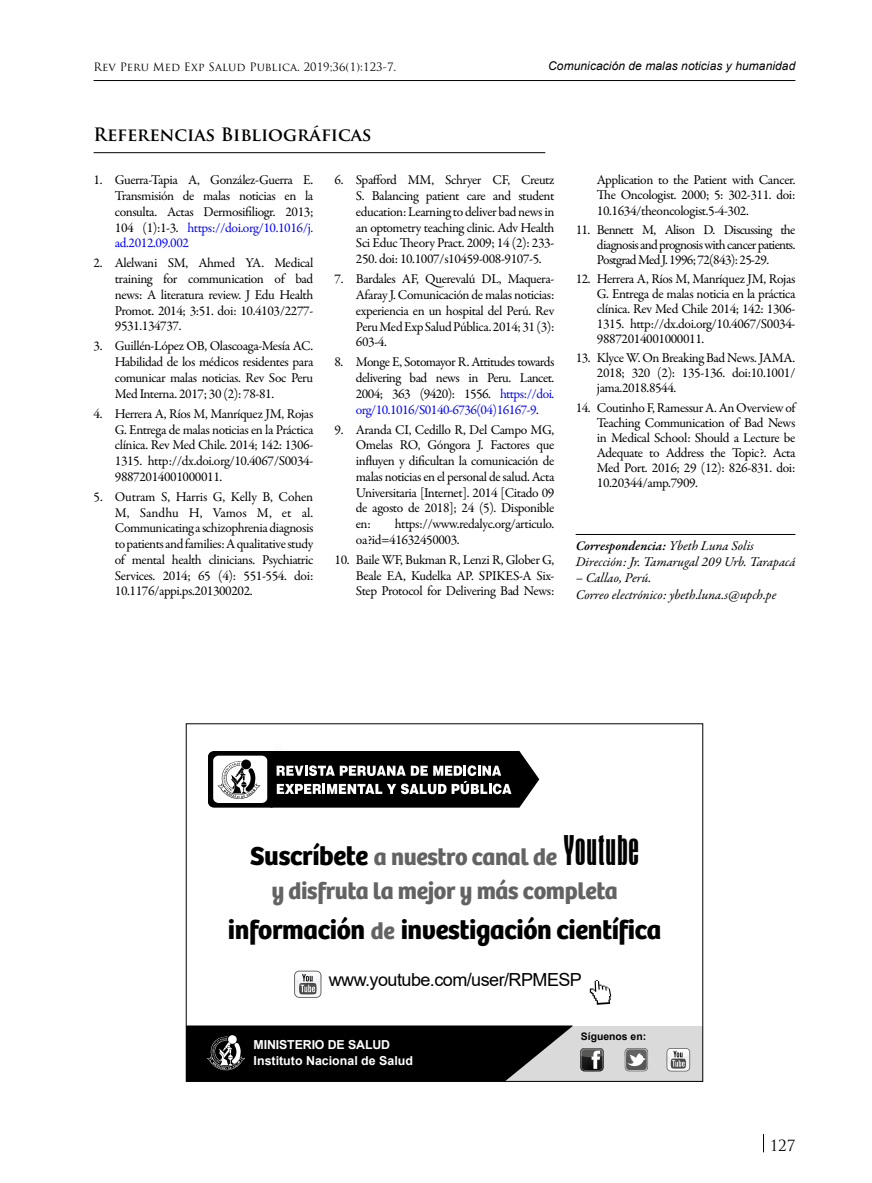
<style>
.page{position:relative;width:872px;height:1183px;background:#fff}
.page>*{position:absolute;margin:0;border:0;box-sizing:border-box;transform-origin:0 0}
.t1{font:700 27px "Bree Peru";letter-spacing:-.015em;color:#000}
.t2{font:700 24px/34.2px "Bree Peru";letter-spacing:-.015em;color:#646363;text-align:center}
.t3{font:18px "Arial";letter-spacing:-.03em;color:#000}
.t4{font:700 18px "Trajan Pro";letter-spacing:-.01em;color:#000}
.t5{font:15px "Trajan Pro";color:#000}
.t6{font:13.5px/15.8px "Garamond Premr Pro";letter-spacing:-.03em;color:#000;text-align:justify}
.t7{font:italic 13.5px/16.2px "Garamond Premr Pro";color:#000}
.t8{font:700 12.3px "Arial";color:#fff}
.t9{font:italic 12px "Arial";letter-spacing:.005em;color:#000}
.t10{font:11.25px "Trajan Pro";letter-spacing:.005em;color:#000}
.t11{font:700 10.35px "Arial";color:#000}
.s1{color:#00f}
.s2{font-weight:600}
.s3{font-size:27px;color:#000}
.s4{font-family:"Aurora BT";font-weight:400;font-stretch:condensed;font-size:43.5px;color:#000}
.s5{font-size:24px;color:#646363}
</style>
<div class="page">
<hr style="left:94px;top:80px;width:701px;height:1px;background:#000">
<svg style="left:763px;top:1134px;width:1px;height:17px"></svg>
<hr style="left:94px;top:152px;width:451px;height:1px;background:#000">
<hr style="left:575px;top:534px;width:220px;height:1px;background:#000">
<svg style="left:294px;top:970px;width:27px;height:27px"></svg>
<div style="left:498px;top:1025px;width:205px;height:56px;background:#dadada"></div>
<svg style="left:666px;top:1048px;width:24px;height:23px"></svg>
<svg style="left:624px;top:1048px;width:24px;height:22px"></svg>
<svg style="left:580px;top:1048px;width:24px;height:23px"></svg>
<svg style="left:188px;top:1025px;width:385px;height:54px;background:#181818"></svg>
<svg style="left:208px;top:751px;width:332px;height:57px"></svg>
<svg style="left:589px;top:980px;width:23px;height:25px"></svg>
<p class="t10" style="left:94px;top:60px;width:304px">Rev Peru Med Exp Salud Publica. 2019;36(1):123-7.</p>
<p class="t9" style="left:548px;top:58px;width:249px">Comunicación de malas noticias y humanidad</p>
<h3 class="t4" style="left:94px;top:123px;width:279px">Referencias Bibliográficas</h3>
<p class="t6" style="left:115px;top:172px;width:200px;text-indent:-21px">1. Guerra-Tapia A, González-Guerra E.<br>Transmisión de malas noticias en la consulta. Actas Dermosifiliogr. 2013; 104 (1):1-3. <span class="s1">https://doi.org/10.1016/j. ad.2012.09.002</span></p>
<p class="t6" style="left:115px;top:255px;width:200px;text-indent:-21px">2. Alelwani SM, Ahmed YA. Medical training for communication of bad news: A literatura review. J Edu Health Promot. 2014; 3:51. doi: 10.4103/2277- 9531.134737.</p>
<p class="t6" style="left:115px;top:338px;width:200px;text-indent:-21px">3. Guillén-López OB, Olascoaga-Mesía AC.<br>Habilidad de los médicos residentes para comunicar malas noticias. Rev Soc Peru Med Interna. 2017; 30 (2): 78-81.</p>
<p class="t6" style="left:115px;top:406px;width:200px;text-indent:-21px">4. Herrera A, Ríos M, Manríquez JM, Rojas G. Entrega de malas noticias en la Práctica clínica. Rev Med Chile. 2014; 142: 1306- 1315. http://dx.doi.org/10.4067/S0034- 98872014001000011.</p>
<p class="t6" style="left:115px;top:489px;width:200px;text-indent:-21px">5. Outram S, Harris G, Kelly B, Cohen M, Sandhu H, Vamos M, et al.<br>Communicating a schizophrenia diagnosis to patients and families: A qualitative study of mental health clinicians. Psychiatric Services. 2014; 65 (4): 551-554. doi:<br>10.1176/appi.ps.201300202.</p>
<p class="t6" style="left:356px;top:172px;width:200px;text-indent:-21px">6. Spafford MM, Schryer CF, Creutz S. Balancing patient care and student education: Learning to deliver bad news in an optometry teaching clinic. Adv Health Sci Educ Theory Pract. 2009; 14 (2): 233- 250. doi: 10.1007/s10459-008-9107-5.</p>
<p class="t6" style="left:356px;top:271px;width:200px;text-indent:-21px">7. Bardales AF, Querevalú DL, Maquera-Afaray J. Comunicación de malas noticias: experiencia en un hospital del Perú. Rev Peru Med Exp Salud Pública. 2014; 31 (3):<br>603-4.</p>
<p class="t6" style="left:356px;top:354px;width:200px;text-indent:-21px">8. Monge E, Sotomayor R. Attitudes towards delivering bad news in Peru. Lancet.<br>2004; 363 (9420): 1556. <span class="s1">https://doi. org/10.1016/S0140-6736(04)16167-9</span>.</p>
<p class="t6" style="left:356px;top:421px;width:200px;text-indent:-21px">9. Aranda CI, Cedillo R, Del Campo MG, Omelas RO, Góngora J. Factores que influyen y dificultan la comunicación de malas noticias en el personal de salud. Acta Universitaria [Internet]. 2014 [Citado 09 de agosto de 2018]; 24 (5). Disponible en:</p>
<p class="t6" style="left:356px;top:516px;width:200px;text-indent:39px">https://www.redalyc.org/articulo. oa?id=41632450003.</p>
<p class="t6" style="left:356px;top:552px;width:200px;text-indent:-21px">10. Baile WF, Bukman R, Lenzi R, Glober G, Beale EA, Kudelka AP. SPIKES-A Six-Step Protocol for Delivering Bad News:</p>
<p class="t6" style="left:597px;top:173px;width:200px;line-height:15px">Application to the Patient with Cancer.<br>The Oncologist. 2000; 5: 302-311. doi:<br>10.1634/theoncologist.5-4-302.</p>
<p class="t6" style="left:597px;top:222px;width:200px;line-height:15px;text-indent:-21px">11. Bennett M, Alison D. Discussing the diagnosis and prognosis with cancer patients.<br>Postgrad Med J. 1996; 72(843): 25-29.</p>
<p class="t6" style="left:597px;top:271px;width:200px;line-height:15px;text-indent:-21px">12. Herrera A, Ríos M, Manríquez JM, Rojas G. Entrega de malas noticia en la práctica clínica. Rev Med Chile 2014; 142: 1306- 1315. http://dx.doi.org/10.4067/S0034- 98872014001000011.</p>
<p class="t6" style="left:597px;top:351px;width:200px;line-height:15px;text-indent:-21px">13. Klyce W. On Breaking Bad News. JAMA.<br>2018; 320 (2): 135-136. doi:10.1001/ jama.2018.8544.</p>
<p class="t6" style="left:597px;top:400px;width:200px;line-height:15px;text-indent:-21px">14. Coutinho F, Ramessur A. An Overview of Teaching Communication of Bad News in Medical School: Should a Lecture be Adequate to Address the Topic?. Acta Med Port. 2016; 29 (12): 826-831. doi:<br>10.20344/amp.7909.</p>
<p class="t7" style="left:575px;top:538px;width:221px"><span class="s2">Correspondencia:</span> Ybeth Luna Solis<br>Dirección: Jr. Tamarugal 209 Urb. Tarapacá</p>
<p class="t7" style="left:575px;top:570px;width:202px">– Callao, Perú.<br>Correo electrónico: ybeth.luna.s@upch.pe</p>
<h2 class="t2" style="left:250px;top:840px;width:390px"><span class="s3">Suscríbete</span> a nuestro canal de <span class="s4">Youtube </span>y disfruta la mejor y más completa</h2>
<h1 class="t1" style="left:228px;top:913px;width:435px">información <span class="s5">de</span> investigación científica</h1>
<h3 class="t3" style="left:329px;top:967px;width:255px">www.youtube.com/user/RPMESP</h3>
<p class="t8" style="left:253px;top:1035px;width:138px">MINISTERIO DE SALUD</p>
<p class="t8" style="left:254px;top:1051px;width:161px">Instituto Nacional de Salud</p>
<p class="t11" style="left:581px;top:1028px;width:67px">Síguenos en:</p>
<p class="t5" style="left:769px;top:1135px;width:27px">127</p>
</div>
